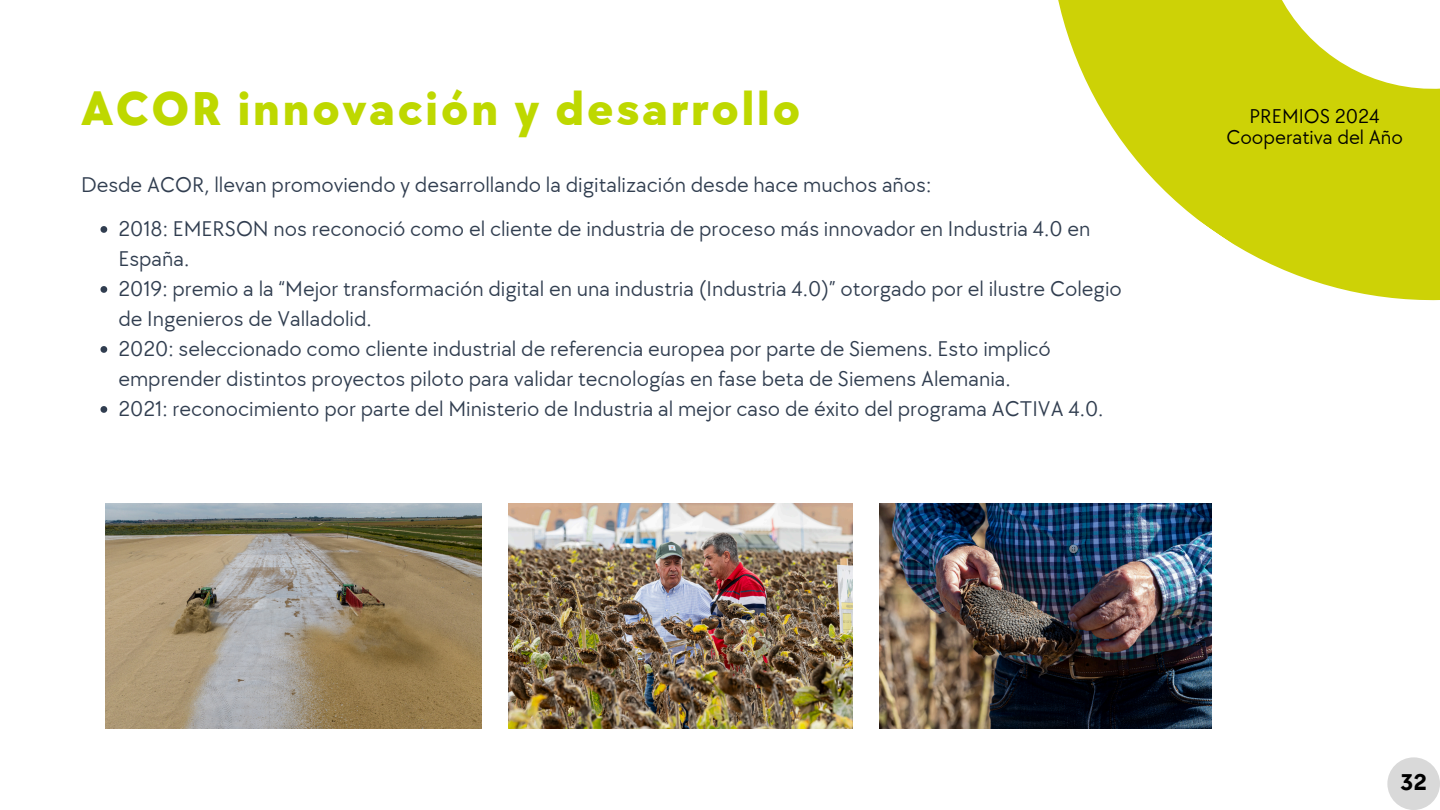
<style>
.page{position:relative;width:1440px;height:810px;background:#fff}
.page>*{position:absolute;margin:0;border:0;box-sizing:border-box;transform-origin:0 0}
.t1{font:800 49px "TT Chocolates";letter-spacing:.06em;color:#bed800}
.t2{font:700 23.6px "TT Chocolates";color:#000}
.t3{font:22px/30px "TT Chocolates";color:#313e50}
.t4{font:20.6px/21px "TT Chocolates";color:#000;text-align:center}
</style>
<div class="page">
<svg style="left:1058px;top:0;width:382px;height:301px;fill:#cdd206"></svg>
<div style="left:1387px;top:757px;width:53px;height:53px;background:#d9d9d9;border-radius:50%"></div>
<img style="left:105px;top:504px;width:377px;height:225px">
<img style="left:509px;top:504px;width:344px;height:225px">
<img style="left:880px;top:504px;width:331px;height:225px">
<svg style="left:100px;top:226px;width:7px;height:7px"></svg>
<svg style="left:100px;top:286px;width:7px;height:7px"></svg>
<svg style="left:100px;top:346px;width:7px;height:7px"></svg>
<svg style="left:100px;top:406px;width:7px;height:7px"></svg>
<p class="t1" style="left:81px;top:81px;width:721px">ACOR innovación y desarrollo</p>
<p class="t3" style="left:81px;top:171px;width:852px">Desde ACOR, llevan promoviendo y desarrollando la digitalización desde hace muchos años:</p>
<p class="t3" style="left:118px;top:214px;width:974px">2018: EMERSON nos reconoció como el cliente de industria de proceso más innovador en Industria 4.0 en<br>España.</p>
<p class="t3" style="left:118px;top:274px;width:1005px">2019: premio a la “Mejor transformación digital en una industria (Industria 4.0)” otorgado por el ilustre Colegio de Ingenieros de Valladolid.</p>
<p class="t3" style="left:118px;top:334px;width:934px">2020: seleccionado como cliente industrial de referencia europea por parte de Siemens. Esto implicó emprender distintos proyectos piloto para validar tecnologías en fase beta de Siemens Alemania.</p>
<p class="t3" style="left:118px;top:394px;width:987px">2021: reconocimiento por parte del Ministerio de Industria al mejor caso de éxito del programa ACTIVA 4.0.</p>
<p class="t4" style="left:1226px;top:107px;width:178px">PREMIOS 2024<br>Cooperativa del Año</p>
<h1 class="t2" style="left:1401px;top:769px;width:28px">32</h1>
</div>
